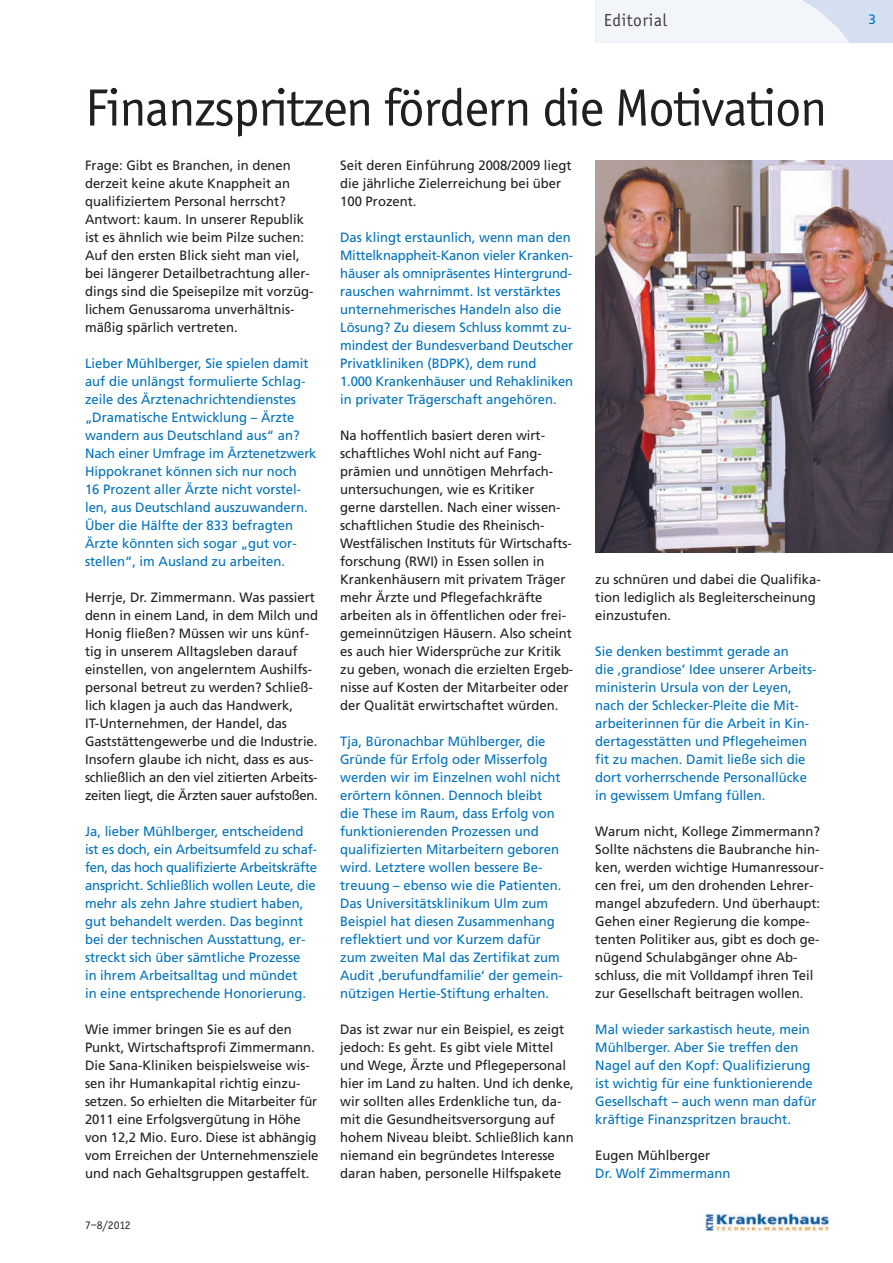
<style>
.page{position:relative;width:893px;height:1263px;background:#fff}
.page>*{position:absolute;margin:0;border:0;box-sizing:border-box;transform-origin:0 0}
.t1{font:54px "Officina Sans";letter-spacing:-.025em;color:#231f20}
.t2{font:18px "Officina Sans";letter-spacing:.03em;color:#3e3e3f}
.t3{font:13.5px/18px "Frutiger";color:#231f20}
.t4{font:13.5px/18px "Frutiger";color:#0072bc}
.t5{font:12px "Officina Sans";color:#231f20}
</style>
<div class="page">
<div style="left:595px;top:0;width:298px;height:43px;background:#d4e0f1"></div>
<svg style="left:595px;top:0;width:254px;height:43px"></svg>
<img style="left:706px;top:1213px;width:123px;height:18px">
<img style="left:595px;top:160px;width:298px;height:393px">
<h2 class="t2" style="left:604px;top:13px;width:65px">Editorial</h2>
<p class="t4" style="left:868px;top:11px;width:9px">3</p>
<h1 class="t1" style="left:85px;top:86px;width:744px">Finanzspritzen fördern die Motivation</h1>
<p class="t3" style="left:85px;top:157px;width:230px">Frage: Gibt es Branchen, in denen derzeit keine akute Knappheit an qualifiziertem Personal herrscht?<br>Antwort: kaum. In unserer Republik ist es ähnlich wie beim Pilze suchen:<br>Auf den ersten Blick sieht man viel, bei längerer Detailbetrachtung aller&shy;dings sind die Speisepilze mit vorzüg&shy;lichem Genussaroma unverhältnis - mäßig spärlich vertreten.</p>
<p class="t4" style="left:85px;top:355px;width:233px">Lieber Mühlberger, Sie spielen damit auf die unlängst formulierte Schlag&shy;zeile des Ärztenachrichtendienstes „Dramatische Entwicklung – Ärzte wandern aus Deutschland aus“ an?<br>Nach einer Umfrage im Ärztenetzwerk Hippokranet können sich nur noch<br>16 Prozent aller Ärzte nicht vorstel&shy;len, aus Deutschland auszuwandern.<br>Über die Hälfte der 833 befragten Ärzte könnten sich sogar „gut vor - stellen“, im Ausland zu arbeiten.</p>
<p class="t3" style="left:85px;top:589px;width:235px">Herrje, Dr. Zimmermann. Was passiert denn in einem Land, in dem Milch und Honig fließen? Müssen wir uns künf&shy;tig in unserem Alltagsleben darauf einstellen, von angelerntem Aushilfs&shy;personal betreut zu werden? Schließ&shy;lich klagen ja auch das Handwerk, IT-Unternehmen, der Handel, das Gaststättengewerbe und die Industrie.<br>Insofern glaube ich nicht, dass es aus&shy;schließlich an den viel zitierten Arbeits&shy;zeiten liegt, die Ärzten sauer aufstoßen.</p>
<p class="t4" style="left:85px;top:823px;width:234px">Ja, lieber Mühlberger, entscheidend ist es doch, ein Arbeitsumfeld zu schaf&shy;fen, das hoch qualifizierte Arbeitskräfte anspricht. Schließlich wollen Leute, die mehr als zehn Jahre studiert haben, gut behandelt werden. Das beginnt bei der technischen Ausstattung, er - streckt sich über sämtliche Prozesse<br>in ihrem Ar beits alltag und mündet<br>in eine entsprechende Honorierung.</p>
<p class="t3" style="left:85px;top:1021px;width:235px">Wie immer bringen Sie es auf den Punkt, Wirtschaftsprofi Zimmermann.<br>Die Sana- Kliniken beispielsweise wis&shy;sen ihr Humankapital richtig einzu - setzen. So erhielten die Mitarbeiter für 2011 eine Erfolgsvergütung in Höhe von 12,2 Mio. Euro. Diese ist ab hän gig vom Erreichen der Unternehmensziele und nach Gehaltsgruppen ge staffelt.</p>
<p class="t5" style="left:85px;top:1221px;width:47px">7–8/2012</p>
<p class="t3" style="left:340px;top:157px;width:233px">Seit deren Einführung 2008/2009 liegt die jährliche Ziel erreichung bei über<br>100 Prozent.</p>
<p class="t4" style="left:340px;top:229px;width:235px">Das klingt erstaunlich, wenn man den Mittelknappheit-Kanon vieler Kranken&shy;häuser als omnipräsentes Hintergrund&shy;rauschen wahrnimmt. Ist verstärktes unternehmerisches Handeln also die Lösung? Zu diesem Schluss kommt zu - mindest der Bundesverband Deutscher Privatkliniken (BDPK), dem rund<br>1.000 Krankenhäuser und Rehakliniken in privater Trägerschaft angehören.</p>
<p class="t3" style="left:340px;top:427px;width:235px">Na hoffentlich basiert deren wirt&shy;schaftliches Wohl nicht auf Fang - prämien und unnötigen Mehrfach - untersuchungen, wie es Kritiker gerne darstellen. Nach einer wissen - schaft lichen Studie des Rheinisch-Westfälischen Instituts für Wirtschafts - forschung (RWI) in Essen sollen in Krankenhäusern mit privatem Träger mehr Ärzte und Pflegefachkräfte arbeiten als in öffentlichen oder frei - gemeinnützigen Häusern. Also scheint es auch hier Widersprüche zur Kritik zu geben, wonach die erzielten Ergeb - nisse auf Kosten der Mitarbeiter oder der Qualität erwirtschaftet würden.</p>
<p class="t4" style="left:340px;top:733px;width:224px">Tja, Büronachbar Mühlberger, die Gründe für Erfolg oder Misserfolg werden wir im Einzelnen wohl nicht erörtern können. Dennoch bleibt die These im Raum, dass Erfolg von funktionierenden Prozessen und qualifizierten Mitarbeitern geboren wird. Letztere wollen bessere Be - treuung – ebenso wie die Patienten.<br>Das Universitätsklinikum Ulm zum Beispiel hat diesen Zusammenhang reflektiert und vor Kurzem dafür zum zweiten Mal das Zertifikat zum Audit ‚berufundfamilie‘ der gemein&shy;nützigen Hertie-Stiftung erhalten.</p>
<p class="t3" style="left:340px;top:1021px;width:235px">Das ist zwar nur ein Beispiel, es zeigt jedoch: Es geht. Es gibt viele Mittel und Wege, Ärzte und Pflegepersonal hier im Land zu halten. Und ich denke, wir sollten alles Erdenkliche tun, da - mit die Gesundheitsversorgung auf hohem Niveau bleibt. Schließlich kann niemand ein begründetes Interesse<br>da ran haben, personelle Hilfspakete</p>
<p class="t3" style="left:595px;top:571px;width:227px">zu schnüren und dabei die Qualifika&shy;tion lediglich als Begleiterscheinung einzustufen.</p>
<p class="t4" style="left:595px;top:643px;width:223px">Sie denken bestimmt gerade an<br>die ,grandiose’ Idee unserer Arbeits&shy;ministerin Ursula von der Leyen, nach der Schlecker-Pleite die Mit - arbeiterinnen für die Arbeit in Kin&shy;dertagesstätten und Pflegeheimen fit zu machen. Da mit ließe sich die dort vorherrschende Personallücke in gewissem Umfang füllen.</p>
<p class="t3" style="left:595px;top:823px;width:230px">Warum nicht, Kollege Zimmermann?<br>Sollte nächstens die Baubranche hin&shy;ken, werden wichtige Humanressour&shy;cen frei, um den drohenden Lehrer&shy;mangel abzufedern. Und überhaupt:<br>Gehen einer Regierung die kompe&shy;tenten Politiker aus, gibt es doch ge - nügend Schulabgänger ohne Ab - schluss, die mit Volldampf ihren Teil zur Gesellschaft beitragen wollen.</p>
<p class="t4" style="left:595px;top:1021px;width:223px">Mal wieder sarkastisch heute, mein Mühlberger. Aber Sie treffen den Nagel auf den Kopf: Qualifizierung ist wichtig für eine funktionierende Gesellschaft – auch wenn man dafür kräftige Finanzspritzen braucht.</p>
<p class="t3" style="left:595px;top:1147px;width:116px">Eugen Mühlberger</p>
<p class="t4" style="left:595px;top:1165px;width:137px">Dr. Wolf Zimmermann</p>
</div>
